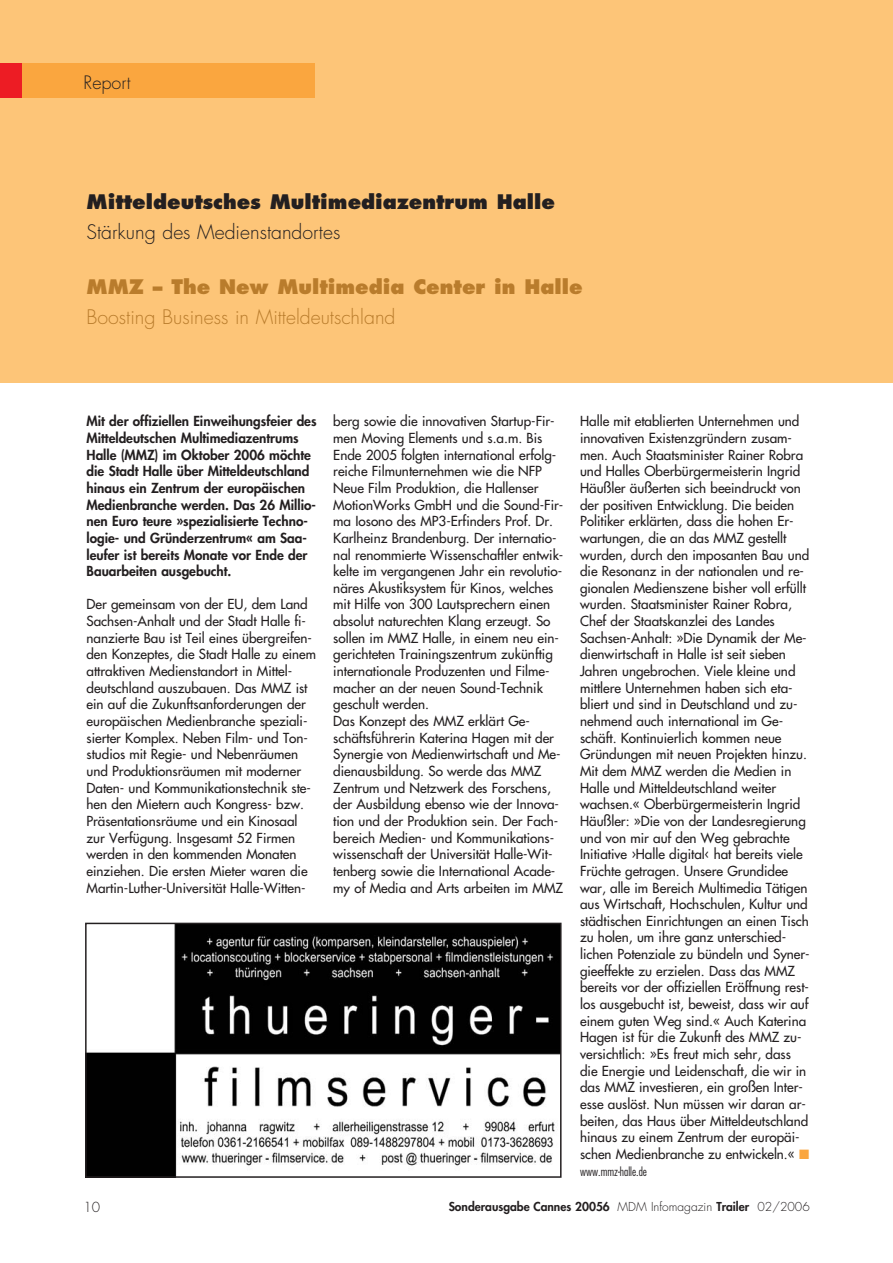
<style>
.page{position:relative;width:893px;height:1263px;background:#fff}
.page>*{position:absolute;margin:0;border:0;box-sizing:border-box;transform-origin:0 0}
.t1{font:800 19.5px "Futura";color:#231f20}
.t2{font:300 19.5px "Futura";color:#b97c2c}
.t3{font:800 19.5px "Futura";color:#b97c2c}
.t4{font:300 19.5px "Futura";color:#231f20}
.t5{font:300 18px "Futura";color:#231f20}
.t6{font:13.5px/16.6px "Futura";color:#231f20}
.t7{font:800 13.5px/16.6px "Futura";color:#231f20}
.t8{font:300 13.5px "Futura";color:#231f20}
.t9{font:800 12px "Futura";color:#231f20}
.t10{font:300 condensed 12px "Futura";color:#231f20}
.s1{color:#faa63f}
.s2{font-weight:300}
</style>
<div class="page">
<div style="left:0;top:0;width:892px;height:383px;background:#fdc578"></div>
<div style="left:0;top:64px;width:315px;height:34px;background:#faa63f"></div>
<div style="left:0;top:64px;width:21px;height:34px;background:#ed1c24"></div>
<img style="left:88px;top:926px;width:470px;height:249px">
<div style="left:85px;top:923px;width:476px;height:255px;border:2px solid #231f20"></div>
<h2 class="t5" style="left:84px;top:74px;width:48px">Report</h2>
<h1 class="t1" style="left:87px;top:193px;width:470px">Mitteldeutsches Multimediazentrum Halle</h1>
<h1 class="t4" style="left:87px;top:223px;width:255px">Stärkung des Medienstandortes</h1>
<h1 class="t3" style="left:87px;top:278px;width:497px">MMZ – The New Multimedia Center in Halle</h1>
<h1 class="t2" style="left:87px;top:308px;width:310px">Boosting Business in Mitteldeutschland</h1>
<p class="t7" style="left:87px;top:414px;width:231px">Mit der offiziellen Einweihungsfeier des Mitteldeutschen Multimediazentrums Halle (MMZ) im Oktober 2006 möchte die Stadt Halle über Mitteldeutschland hinaus ein Zentrum der europäischen Medienbranche werden. Das 26 Millio&shy;nen Euro teure »spezialisierte Techno&shy;logie- und Gründerzentrum« am Saa&shy;leufer ist bereits Monate vor Ende der Bauarbeiten ausgebucht.</p>
<p class="t6" style="left:87px;top:597px;width:231px">Der gemeinsam von der EU, dem Land Sachsen-Anhalt und der Stadt Halle fi&shy;nanzierte Bau ist Teil eines übergreifen&shy;den Konzeptes, die Stadt Halle zu einem attraktiven Medienstandort in Mittel&shy;deutschland auszubauen. Das MMZ ist ein auf die Zukunftsanforderungen der europäischen Medienbranche speziali&shy;sierter Komplex. Neben Film- und Ton&shy;studios mit Regie- und Nebenräumen und Produktionsräumen mit moderner Daten- und Kommunikationstechnik ste&shy;hen den Mietern auch Kongress- bzw.<br>Präsentationsräume und ein Kinosaal zur Verfügung. Insgesamt 52 Firmen werden in den kommenden Monaten einziehen. Die ersten Mieter waren die Martin-Luther-Universität Halle-Witten-</p>
<p class="t6" style="left:333px;top:414px;width:231px">berg sowie die innovativen Startup-Fir&shy;men Moving Elements und s.a.m. Bis Ende 2005 folgten international erfolg&shy;reiche Filmunternehmen wie die NFP Neue Film Produktion, die Hallenser MotionWorks GmbH und die Sound-Fir&shy;ma Iosono des MP3-Erfinders Prof. Dr.<br>Karlheinz Brandenburg. Der internatio&shy;nal renommierte Wissenschaftler entwik&shy;kelte im vergangenen Jahr ein revolutio&shy;näres Akustiksystem für Kinos, welches mit Hilfe von 300 Lautsprechern einen absolut naturechten Klang erzeugt. So sollen im MMZ Halle, in einem neu ein&shy;gerichteten Trainingszentrum zukünftig internationale Produzenten und Filme&shy;macher an der neuen Sound-Technik geschult werden.<br>Das Konzept des MMZ erklärt Ge&shy;schäftsführerin Katerina Hagen mit der Synergie von Medienwirtschaft und Me&shy;dienausbildung. So werde das MMZ Zentrum und Netzwerk des Forschens, der Ausbildung ebenso wie der Innova&shy;tion und der Produktion sein. Der Fach&shy;bereich Medien- und Kommunikations&shy;wissenschaft der Universität Halle-Wit&shy;tenberg sowie die International Acade&shy;my of Media and Arts arbeiten im MMZ</p>
<p class="t6" style="left:580px;top:414px;width:231px">Halle mit etablierten Unternehmen und innovativen Existenzgründern zusam&shy;men. Auch Staatsminister Rainer Robra und Halles Oberbürgermeisterin Ingrid Häußler äußerten sich beeindruckt von der positiven Entwicklung. Die beiden Politiker erklärten, dass die hohen Er&shy;wartungen, die an das MMZ gestellt wurden, durch den imposanten Bau und die Resonanz in der nationalen und re&shy;gionalen Medienszene bisher voll erfüllt wurden. Staatsminister Rainer Robra, Chef der Staatskanzlei des Landes Sachsen-Anhalt: »Die Dynamik der Me&shy;dienwirtschaft in Halle ist seit sieben Jahren ungebrochen. Viele kleine und mittlere Unternehmen haben sich eta&shy;bliert und sind in Deutschland und zu&shy;nehmend auch international im Ge&shy;schäft. Kontinuierlich kommen neue Gründungen mit neuen Projekten hinzu.<br>Mit dem MMZ werden die Medien in Halle und Mitteldeutschland weiter wachsen.« Oberbürgermeisterin Ingrid Häußler: »Die von der Landesregierung und von mir auf den Weg gebrachte Initiative ›Halle digital‹ hat bereits viele Früchte getragen. Unsere Grundidee war, alle im Bereich Multimedia Tätigen aus Wirtschaft, Hochschulen, Kultur und städtischen Einrichtungen an einen Tisch zu holen, um ihre ganz unterschied&shy;lichen Potenziale zu bündeln und Syner&shy;gieeffekte zu erzielen. Dass das MMZ bereits vor der offiziellen Eröffnung rest&shy;los ausgebucht ist, beweist, dass wir auf einem guten Weg sind.« Auch Katerina Hagen ist für die Zukunft des MMZ zu&shy;versichtlich: »Es freut mich sehr, dass die Energie und Leidenschaft, die wir in das MMZ investieren, ein großen Inter&shy;esse auslöst. Nun müssen wir daran ar&shy;beiten, das Haus über Mitteldeutschland hinaus zu einem Zentrum der europäi&shy;schen Medienbranche zu entwickeln.« <span class="s1">■</span></p>
<p class="t10" style="left:580px;top:1166px;width:68px">www.mmz-halle.de</p>
<p class="t8" style="left:84px;top:1201px;width:18px">10</p>
<p class="t9" style="left:448px;top:1201px;width:362px">Sonderausgabe Cannes 20056 <span class="s2">MDM Infomagazin</span> Trailer <span class="s2">02/2006</span></p>
</div>
